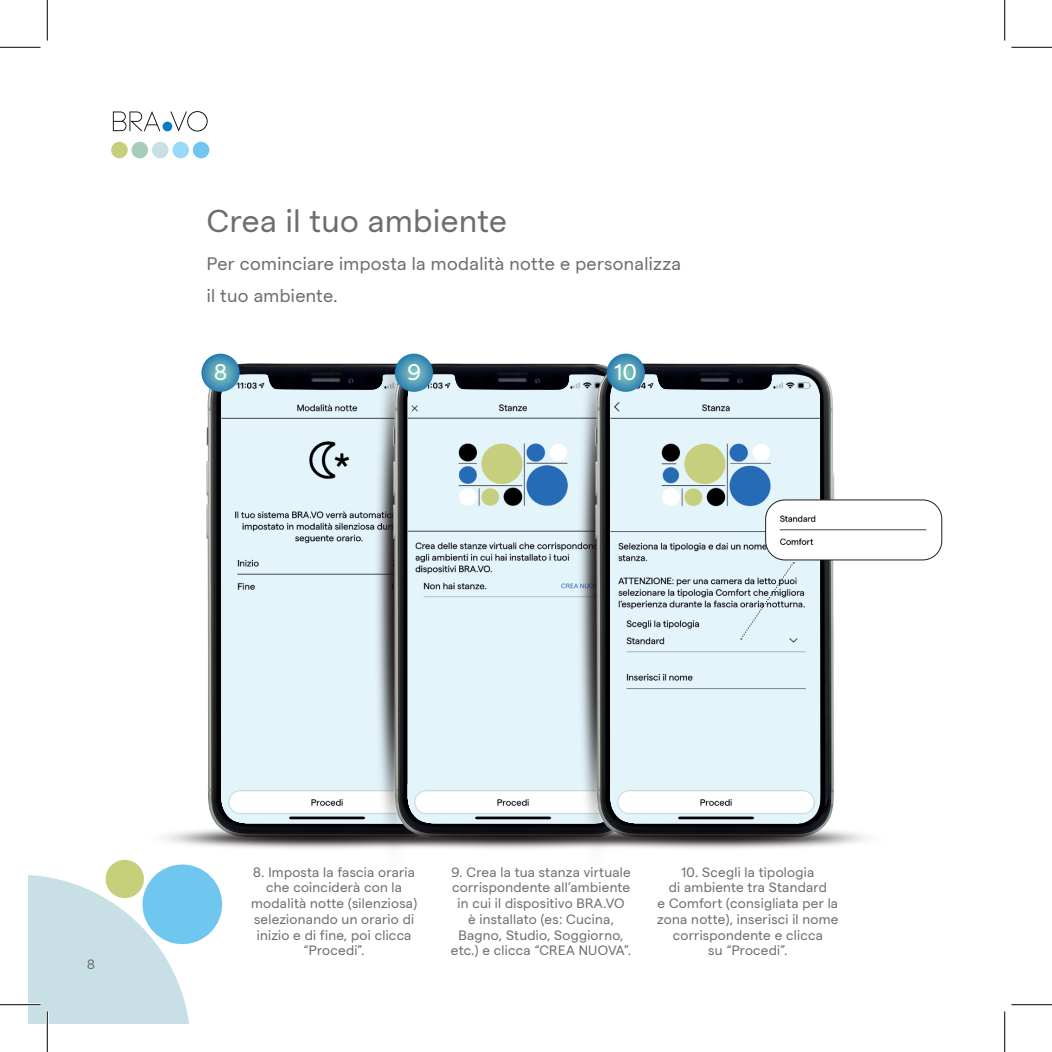
<style>
.page{position:relative;width:1052px;height:1052px;background:#fff}
.page>*{position:absolute;margin:0;border:0;box-sizing:border-box;transform-origin:0 0}
.t1{font:31.5px "Matter";letter-spacing:.02em;color:#6c6d70}
.t2{font:22.5px "Matter";color:#fff}
.t3{font:18px "Matter";letter-spacing:.02em;color:#6c6d70}
.t4{font:13.5px/15.8px "Matter";letter-spacing:.02em;color:#6c6d70;text-align:center}
</style>
<div class="page">
<svg style="left:28px;top:875px;width:163px;height:148px;background:#cfe3e8"></svg>
<div style="left:142px;top:864px;width:80px;height:79px;background:#6fc6ef;border-radius:50%"></div>
<div style="left:106px;top:859px;width:38px;height:38px;background:#c6d07b;border-radius:50%"></div>
<svg style="left:113px;top:111px;width:94px;height:20px"></svg>
<div style="left:162px;top:122px;width:10px;height:9px;background:#0b7bc1;border-radius:50%"></div>
<div style="left:193px;top:142px;width:16px;height:16px;background:#6fc6ef;border-radius:50%"></div>
<div style="left:152px;top:142px;width:16px;height:16px;background:#c8dfe5;border-radius:50%"></div>
<div style="left:131px;top:142px;width:17px;height:16px;background:#a8ccba;border-radius:50%"></div>
<div style="left:111px;top:142px;width:17px;height:16px;background:#c6d07b;border-radius:50%"></div>
<div style="left:172px;top:142px;width:17px;height:16px;background:#97daf8;border-radius:50%"></div>
<img style="left:206px;top:355px;width:119px;height:464px">
<img style="left:165px;top:819px;width:177px;height:30px">
<img style="left:221px;top:375px;width:104px;height:408px">
<svg style="left:201px;top:353px;width:38px;height:39px"></svg>
<img style="left:325px;top:362px;width:202px;height:474px">
<img style="left:407px;top:375px;width:120px;height:408px">
<svg style="left:395px;top:353px;width:38px;height:39px"></svg>
<img style="left:527px;top:354px;width:308px;height:465px">
<img style="left:610px;top:375px;width:210px;height:444px">
<img style="left:716px;top:819px;width:151px;height:30px">
<svg style="left:606px;top:353px;width:38px;height:39px"></svg>
<svg style="left:739px;top:500px;width:202px;height:139px"></svg>
<svg style="left:220px;top:783px;width:599px;height:40px"></svg>
<img style="left:610px;top:783px;width:209px;height:39px">
<img style="left:342px;top:819px;width:374px;height:30px">
<hr style="left:0;top:1003px;width:40px;height:2px;background:#fff">
<hr style="left:46px;top:1011px;width:3px;height:40px;background:#fff">
<hr style="left:0;top:47px;width:40px;height:1px;background:#000">
<hr style="left:1011px;top:47px;width:40px;height:1px;background:#000">
<hr style="left:0;top:1004px;width:40px;height:1px;background:#000">
<hr style="left:1011px;top:1004px;width:40px;height:1px;background:#000">
<hr style="left:47px;top:0;width:1px;height:41px;background:#000">
<hr style="left:47px;top:1011px;width:1px;height:40px;background:#000">
<hr style="left:1004px;top:0;width:1px;height:41px;background:#000">
<hr style="left:1004px;top:1011px;width:1px;height:40px;background:#000">
<p class="t1" style="left:207px;top:198px;width:301px">Crea il tuo ambiente</p>
<p class="t3" style="left:207px;top:251px;width:475px">Per cominciare imposta la modalità notte e personalizza</p>
<p class="t3" style="left:207px;top:282px;width:132px">il tuo ambiente.</p>
<p class="t2" style="left:214px;top:355px;width:14px">8</p>
<p class="t2" style="left:407px;top:355px;width:15px">9</p>
<p class="t2" style="left:614px;top:355px;width:24px">10</p>
<p class="t4" style="left:87px;top:954px;width:9px">8</p>
<p class="t4" style="left:251px;top:862px;width:167px">8. Imposta la fascia oraria che coinciderà con la modalità notte (silenziosa) selezionando un orario di inizio e di fine, poi clicca “Procedi”.</p>
<p class="t4" style="left:451px;top:862px;width:181px">9. Crea la tua stanza virtuale corrispondente all’ambiente in cui il dispositivo BRA.VO</p>
<p class="t4" style="left:451px;top:909px;width:182px">è installato (es: Cucina,<br>Bagno, Studio, Soggiorno, etc.) e clicca “CREA NUOVA”.</p>
<p class="t4" style="left:681px;top:862px;width:134px">10. Scegli la tipologia</p>
<p class="t4" style="left:668px;top:878px;width:159px">di ambiente tra Standard</p>
<p class="t4" style="left:657px;top:894px;width:183px">e Comfort (consigliata per la zona notte), inserisci il nome corrispondente e clicca</p>
<p class="t4" style="left:708px;top:941px;width:81px">su “Procedi”.</p>
</div>
